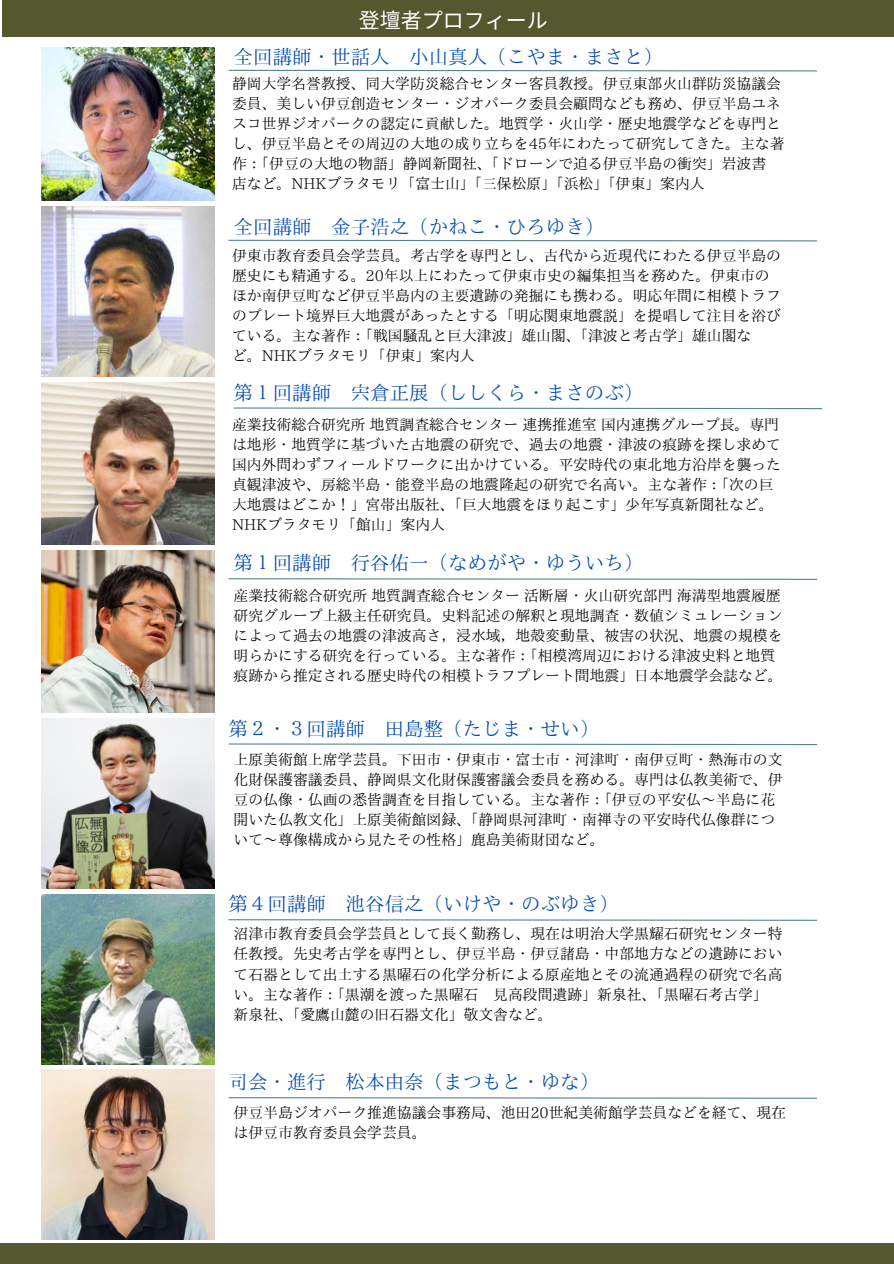
<style>
.page{position:relative;width:894px;height:1264px;background:#fff}
.page>*{position:absolute;margin:0;border:0;box-sizing:border-box;transform-origin:0 0}
.t1{font:21px "Noto Sans JP";color:#fff}
.t2{font:19.5px "IP Aex Mincho";color:#004aad}
.t3{font:14.85px/20px "IP Aex Mincho";color:#000}
</style>
<div class="page">
<div style="left:0;top:1242px;width:893px;height:21px;background:#55572e"></div>
<div style="left:2px;top:0;width:891px;height:37px;background:#55572e"></div>
<svg style="left:233px;top:407px;width:590px;height:3px"></svg>
<svg style="left:228px;top:578px;width:589px;height:2px"></svg>
<svg style="left:228px;top:743px;width:589px;height:2px"></svg>
<svg style="left:228px;top:919px;width:589px;height:2px"></svg>
<svg style="left:228px;top:1097px;width:589px;height:2px"></svg>
<svg style="left:228px;top:69px;width:589px;height:3px"></svg>
<svg style="left:228px;top:239px;width:589px;height:3px"></svg>
<img style="left:41px;top:550px;width:173px;height:162px">
<img style="left:41px;top:382px;width:173px;height:162px">
<img style="left:41px;top:48px;width:173px;height:153px">
<img style="left:41px;top:207px;width:173px;height:169px">
<img style="left:41px;top:894px;width:173px;height:170px">
<img style="left:41px;top:718px;width:173px;height:170px">
<img style="left:41px;top:1069px;width:173px;height:170px">
<p class="t1" style="left:359px;top:4px;width:190px">登壇者プロフィール</p>
<p class="t2" style="left:233px;top:47px;width:430px">全回講師・世話人 小山真人（こやま・まさと）</p>
<h1 class="t3" style="left:232px;top:73px;width:553px">静岡大学名誉教授、同大学防災総合センター客員教授。伊豆東部火山群防災協議会委員、美しい伊豆創造センター・ジオパーク委員会顧問なども務め、伊豆半島ユネスコ世界ジオパークの認定に貢献した。地質学・火山学・歴史地震学などを専門とし、伊豆半島とその周辺の大地の成り立ちを45年にわたって研究してきた。主な著作：「伊豆の大地の物語」静岡新聞社、「ドローンで迫る伊豆半島の衝突」岩波書店など。NHKブラタモリ「富士山」「三保松原」「浜松」「伊東」案内人</h1>
<h1 class="t2" style="left:233px;top:217px;width:372px">全回講師 金子浩之（かねこ・ひろゆき）</h1>
<p class="t3" style="left:232px;top:245px;width:550px">伊東市教育委員会学芸員。考古学を専門とし、古代から近現代にわたる伊豆半島の歴史にも精通する。20年以上にわたって伊東市史の編集担当を務めた。伊東市のほか南伊豆町など伊豆半島内の主要遺跡の発掘にも携わる。明応年間に相模トラフのプレート境界巨大地震があったとする「明応関東地震説」を提唱して注目を浴びている。主な著作：「戦国騒乱と巨大津波」雄山閣、「津波と考古学」雄山閣な<br>ど。NHKブラタモリ「伊東」案内人</p>
<p class="t2" style="left:233px;top:382px;width:411px">第１回講師 宍倉正展（ししくら・まさのぶ）</p>
<p class="t3" style="left:232px;top:414px;width:550px">産業技術総合研究所 地質調査総合センター 連携推進室 国内連携グループ長。専門は地形・地質学に基づいた古地震の研究で、過去の地震・津波の痕跡を探し求めて国内外問わずフィールドワークに出かけている。平安時代の東北地方沿岸を襲った貞観津波や、房総半島・能登半島の地震隆起の研究で名高い。主な著作：「次の巨大地震はどこか！」宮帯出版社、「巨大地震をほり起こす」少年写真新聞社など。NHKブラタモリ「館山」案内人</p>
<p class="t2" style="left:233px;top:553px;width:411px">第１回講師 行谷佑一（なめがや・ゆういち）</p>
<p class="t3" style="left:233px;top:585px;width:550px">産業技術総合研究所 地質調査総合センター 活断層・火山研究部門 海溝型地震履歴研究グループ上級主任研究員。史料記述の解釈と現地調査・数値シミュレーションによって過去の地震の津波高さ，浸水域，地殻変動量、被害の状況、地震の規模を明らかにする研究を行っている。主な著作：「相模湾周辺における津波史料と地質痕跡から推定される歴史時代の相模トラフプレート間地震」日本地震学会誌など。</p>
<h1 class="t2" style="left:228px;top:718px;width:372px">第２・３回講師 田島整（たじま・せい）</h1>
<h1 class="t3" style="left:233px;top:749px;width:550px">上原美術館上席学芸員。下田市・伊東市・富士市・河津町・南伊豆町・熱海市の文化財保護審議委員、静岡県文化財保護審議会委員を務める。専門は仏教美術で、伊豆の仏像・仏画の悉皆調査を目指している。主な著作：「伊豆の平安仏～半島に花開いた仏教文化」上原美術館図録、「静岡県河津町・南禅寺の平安時代仏像群について～尊像構成から見たその性格」鹿島美術財団など。</h1>
<h2 class="t2" style="left:228px;top:894px;width:391px">第４回講師 池谷信之（いけや・のぶゆき）</h2>
<p class="t3" style="left:233px;top:923px;width:550px">沼津市教育委員会学芸員として長く勤務し、現在は明治大学黒耀石研究センター特任教授。先史考古学を専門とし、伊豆半島・伊豆諸島・中部地方などの遺跡において石器として出土する黒曜石の化学分析による原産地とその流通過程の研究で名高い。主な著作：「黒潮を渡った黒曜石 見高段間遺跡」新泉社、「黒曜石考古学」新泉社、「愛鷹山麓の旧石器文化」敬文舎など。</p>
<h1 class="t2" style="left:228px;top:1072px;width:372px">司会・進行 松本由奈（まつもと・ゆな）</h1>
<p class="t3" style="left:233px;top:1102px;width:553px">伊豆半島ジオパーク推進協議会事務局、池田 20世紀美術館学芸員などを経て、現在は伊豆市教育委員会学芸員。</p>
</div>
